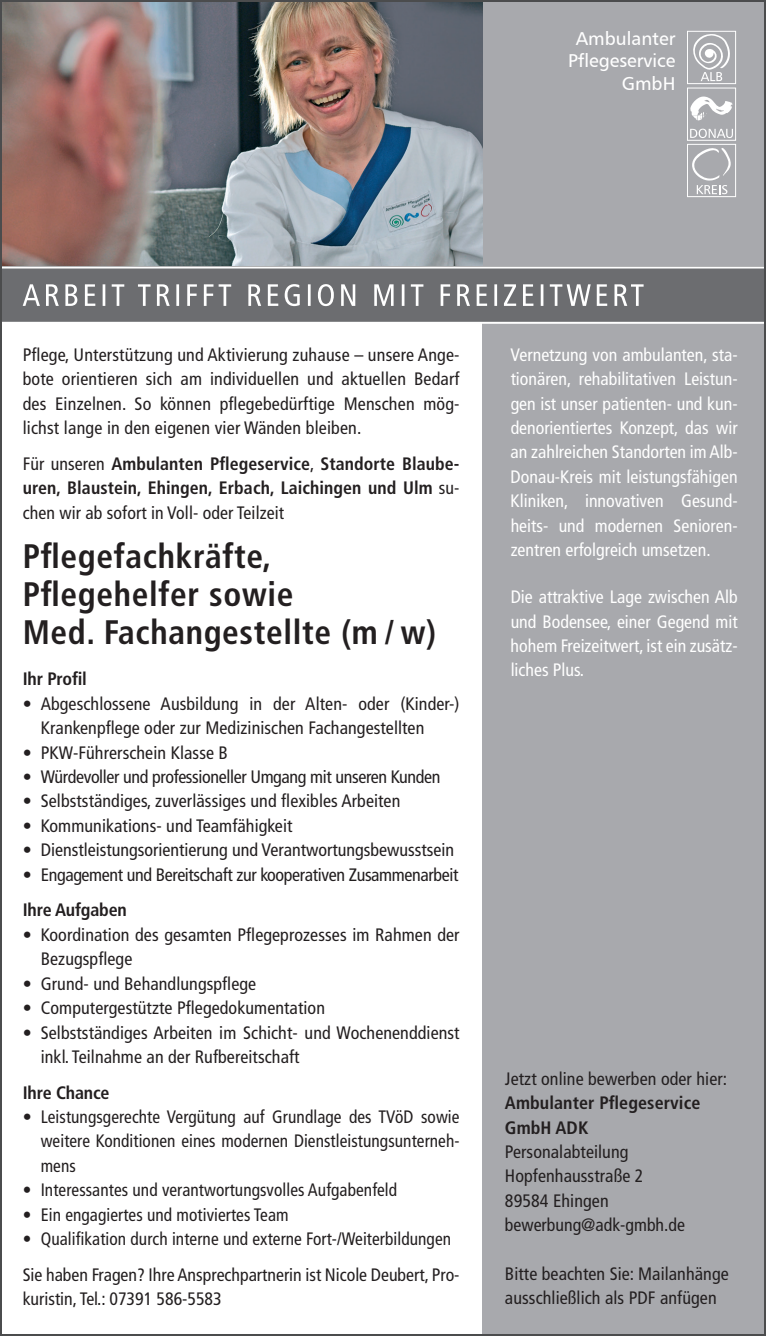
<style>
.page{position:relative;width:766px;height:1336px;background:#fff}
.page>*{position:absolute;margin:0;border:0;box-sizing:border-box;transform-origin:0 0}
.t1{font:700 condensed 34px/38px "Frutiger LT Pro";letter-spacing:.02em;color:#231f20}
.t2{font:18.6px/22.4px "Humanist 777 BT Roman B";color:#fff;text-align:right}
.t3{font:condensed 18px/24.4px "Frutiger LT Pro";letter-spacing:.005em;color:#231f20}
.t4{font:condensed 18px/24.4px "Frutiger LT Pro";color:#fff;text-align:justify}
.t5{font:condensed 18px/35.8px "Frutiger LT Pro";letter-spacing:.005em;color:#231f20;scale:.96 1}
.t6{font:700 condensed 18px/24.4px "Frutiger LT Pro";letter-spacing:.005em;color:#231f20;text-align:justify}
.t7{font:condensed 18px "Frutiger LT Pro";letter-spacing:-.02em;color:#231f20}
.s1{font-weight:400}
</style>
<div class="page">
<div style="left:482px;top:0;width:283px;height:1336px;background:#a8a9ad"></div>
<img style="left:3px;top:3px;width:479px;height:263px">
<div style="left:0;top:266px;width:765px;height:57px;background:#6c6d70"></div>
<svg style="left:23px;top:284px;width:620px;height:22px"></svg>
<hr style="left:0;top:266px;width:765px;height:2px;background:#fff">
<hr style="left:0;top:322px;width:765px;height:2px;background:#fff">
<div style="left:686px;top:31px;width:49px;height:53px;border:1px solid #fff"></div>
<div style="left:686px;top:144px;width:49px;height:53px;border:1px solid #fff"></div>
<svg style="left:693px;top:34px;width:37px;height:47px"></svg>
<svg style="left:690px;top:97px;width:42px;height:23px"></svg>
<div style="left:686px;top:88px;width:49px;height:53px;border:1px solid #fff"></div>
<svg style="left:690px;top:129px;width:42px;height:9px"></svg>
<svg style="left:692px;top:148px;width:38px;height:46px"></svg>
<p class="t2" style="left:568px;top:27px;width:109px">Ambulanter<br>Pflegeservice<br>GmbH</p>
<p class="t3" style="left:23px;top:342px;width:438px;text-align:justify">Pflege, Unterstützung und Aktivierung zuhause – unsere Ange&shy;bote orientieren sich am individuellen und aktuellen Bedarf des Einzelnen. So können pflegebedürftige Menschen mög&shy;lichst lange in den eigenen vier Wänden bleiben.</p>
<p class="t6" style="left:23px;top:451px;width:438px"><span class="s1">Für unseren</span> Ambulanten Pflegeservice<span class="s1">,</span> Standorte Blaube&shy;uren, Blaustein, Ehingen, Erbach, Laichingen und Ulm <span class="s1">su&shy;chen wir ab sofort in Voll- oder Teilzeit</span></p>
<h1 class="t1" style="left:23px;top:537px;width:415px">Pflegefachkräfte,<br>Pflegehelfer sowie<br>Med. Fachangestellte (m / w)</h1>
<p class="t6" style="left:23px;top:667px;width:66px">Ihr Profil</p>
<p class="t3" style="left:41px;top:691px;width:420px;text-indent:-18px">• Abgeschlossene Ausbildung in der Alten- oder (Kinder-)<br>Krankenpflege oder zur Medizinischen Fachangestellten</p>
<p class="t3" style="left:23px;top:740px;width:207px">• PKW-Führerschein Klasse B</p>
<p class="t7" style="left:23px;top:766px;width:419px">• Würdevoller und professioneller Umgang mit unseren Kunden</p>
<p class="t3" style="left:23px;top:789px;width:379px">• Selbstständiges, zuverlässiges und flexibles Arbeiten</p>
<p class="t3" style="left:23px;top:813px;width:271px">• Kommunikations- und Teamfähigkeit</p>
<p class="t3" style="left:23px;top:838px;width:433px">• Dienstleistungsorientierung und Verantwortungsbewusstsein</p>
<p class="t7" style="left:23px;top:864px;width:437px">• Engagement und Bereitschaft zur kooperativen Zusammenarbeit</p>
<p class="t6" style="left:23px;top:898px;width:106px">Ihre Aufgaben</p>
<p class="t3" style="left:41px;top:922px;width:420px;text-indent:-18px">• Koordination des gesamten Pflegeprozesses im Rahmen der<br>Bezugspflege</p>
<p class="t3" style="left:23px;top:971px;width:235px">• Grund- und Behandlungspflege</p>
<p class="t3" style="left:23px;top:996px;width:304px">• Computergestützte Pflegedokumentation</p>
<p class="t3" style="left:41px;top:1020px;width:420px;text-indent:-18px">• Selbstständiges Arbeiten im Schicht- und Wochenenddienst inkl. Teilnahme an der Rufbereitschaft</p>
<p class="t6" style="left:23px;top:1080px;width:88px">Ihre Chance</p>
<p class="t3" style="left:41px;top:1104px;width:420px;text-align:justify;text-indent:-18px">• Leistungsgerechte Vergütung auf Grundlage des TVöD sowie weitere Konditionen eines modernen Dienstleistungsunterneh&shy;mens</p>
<p class="t5" style="left:23px;top:1172px;width:391px">• Interessantes und verantwortungsvolles Aufgabenfeld</p>
<p class="t5" style="left:23px;top:1196px;width:278px">• Ein engagiertes und motiviertes Team</p>
<p class="t5" style="left:23px;top:1221px;width:456px">• Qualifikation durch interne und externe Fort-/Weiterbildungen<br>Sie haben Fragen? Ihre Ansprechpartnerin ist Nicole Deubert, Pro-</p>
<p class="t3" style="left:23px;top:1287px;width:200px">kuristin, Tel.: 07391 586-5583</p>
<p class="t4" style="left:510px;top:342px;width:228px">Vernetzung von ambulanten, sta&shy;tionären, rehabilitativen Leistun&shy;gen ist unser patienten- und kun&shy;denorientiertes Konzept, das wir an zahlreichen Standorten im Alb-Donau-Kreis mit leistungsfähigen Kliniken, innovativen Gesund&shy;heits- und modernen Senioren&shy;zentren erfolgreich umsetzen.</p>
<p class="t4" style="left:510px;top:585px;width:228px">Die attraktive Lage zwischen Alb und Bodensee, einer Gegend mit hohem Freizeitwert, ist ein zusätz&shy;liches Plus.</p>
<p class="t3" style="left:505px;top:1066px;width:223px">Jetzt online bewerben oder hier:</p>
<p class="t6" style="left:505px;top:1090px;width:197px">Ambulanter Pflegeservice<br>GmbH ADK</p>
<p class="t3" style="left:505px;top:1139px;width:181px">Personalabteilung<br>Hopfenhausstraße 2<br>89584 Ehingen bewerbung@adk-gmbh.de</p>
<p class="t3" style="left:505px;top:1261px;width:225px">Bitte beachten Sie: Mailanhänge ausschließlich als PDF anfügen</p>
</div>
